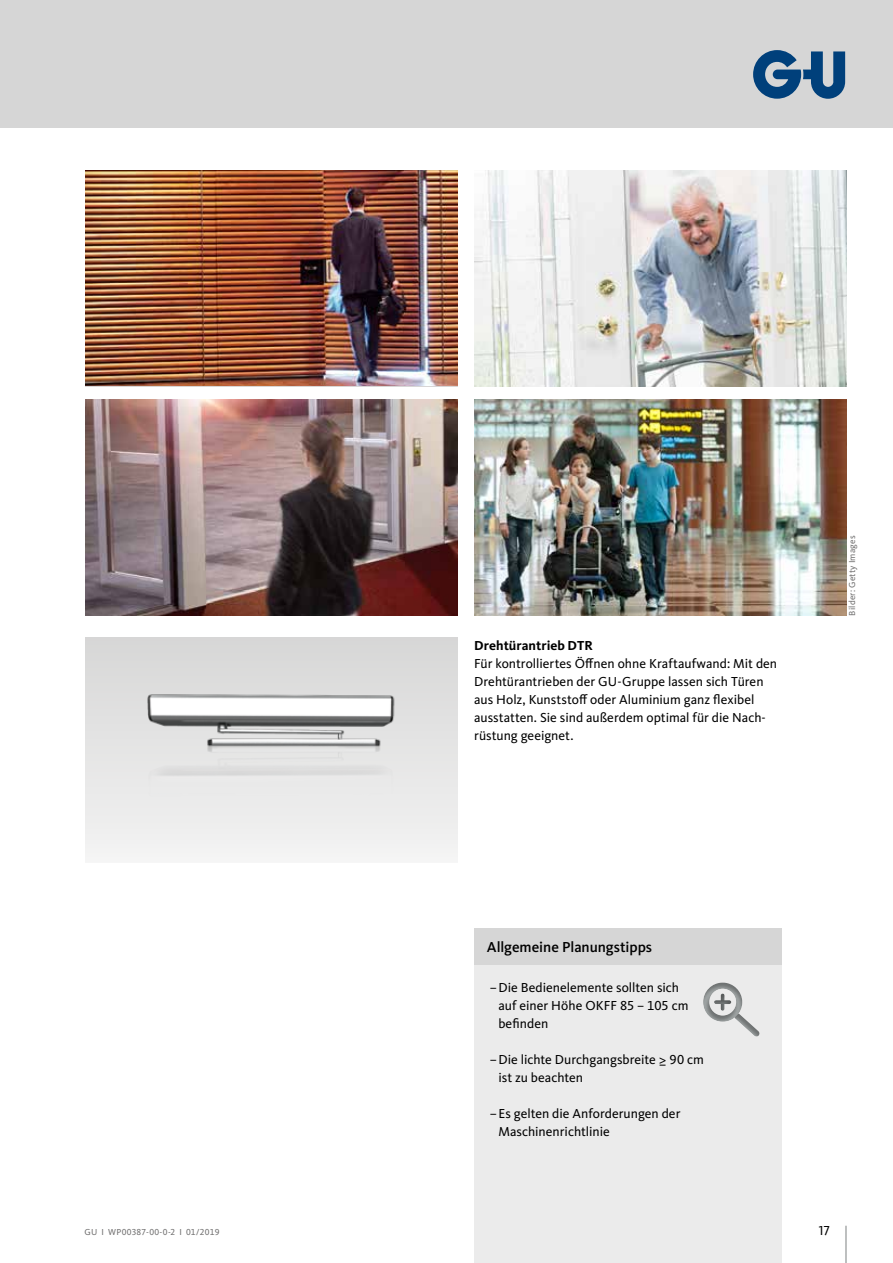
<style>
.page{position:relative;width:893px;height:1263px;background:#fff}
.page>*{position:absolute;margin:0;border:0;box-sizing:border-box;transform-origin:0 0}
.t1{font:500 15px "Kievit Pro";letter-spacing:-.005em;color:#000}
.t2{font:13.5px/18px "Kievit Pro";color:#000}
.t3{font:700 13.5px "Kievit Pro";color:#000}
.t4{font:9px "Kievit Pro";letter-spacing:.025em;color:#706f6f}
</style>
<div class="page">
<div style="left:0;top:0;width:893px;height:128px;background:#d6d6d6"></div>
<svg style="left:753px;top:50px;width:92px;height:49px"></svg>
<div style="left:85px;top:638px;width:372px;height:225px;background:linear-gradient(to bottom,#d7d6d6,#f4f3f3)"></div>
<img style="left:119px;top:638px;width:338px;height:224px">
<div style="left:474px;top:965px;width:307px;height:298px;background:#ebebeb"></div>
<div style="left:474px;top:929px;width:307px;height:36px;background:#d6d6d6"></div>
<div style="left:731px;top:1013px;width:29px;height:25px;background:#000;opacity:.3"></div>
<div style="left:701px;top:982px;width:42px;height:42px;background:#000;opacity:.3"></div>
<img style="left:85px;top:400px;width:372px;height:216px">
<img style="left:85px;top:170px;width:372px;height:215px">
<img style="left:474px;top:170px;width:372px;height:216px">
<img style="left:474px;top:400px;width:372px;height:216px">
<hr style="left:846px;top:1226px;width:1px;height:37px;background:#7d8282">
<p class="t3" style="left:474px;top:637px;width:120px">Drehtürantrieb DTR</p>
<p class="t2" style="left:474px;top:654px;width:305px">Für kontrolliertes Öffnen ohne Kraftaufwand: Mit den Drehtürantrieben der GU-Gruppe lassen sich Türen aus Holz, Kunststoff oder Aluminium ganz flexibel ausstatten. Sie sind außerdem optimal für die Nach&shy;rüstung geeignet.</p>
<p class="t4" style="left:847px;top:615px;width:81px;rotate:-90deg">Bilder: Getty Images</p>
<p class="t1" style="left:487px;top:938px;width:167px">Allgemeine Planungstipps</p>
<p class="t2" style="left:498px;top:978px;width:192px;text-indent:-9px">–Die Bedienelemente sollten sich auf einer Höhe OKFF 85 – 105 cm befinden</p>
<p class="t2" style="left:498px;top:1050px;width:207px;text-indent:-9px">–Die lichte Durchgangsbreite ≥ 90 cm ist zu beachten</p>
<p class="t2" style="left:498px;top:1104px;width:184px;text-indent:-9px">–Es gelten die Anforderungen der<br>Maschinenrichtlinie</p>
<p class="t4" style="left:85px;top:1226px;width:136px">GU І WP00387-00-0-2 І 01/2019</p>
<p class="t2" style="left:819px;top:1222px;width:12px">17</p>
</div>
